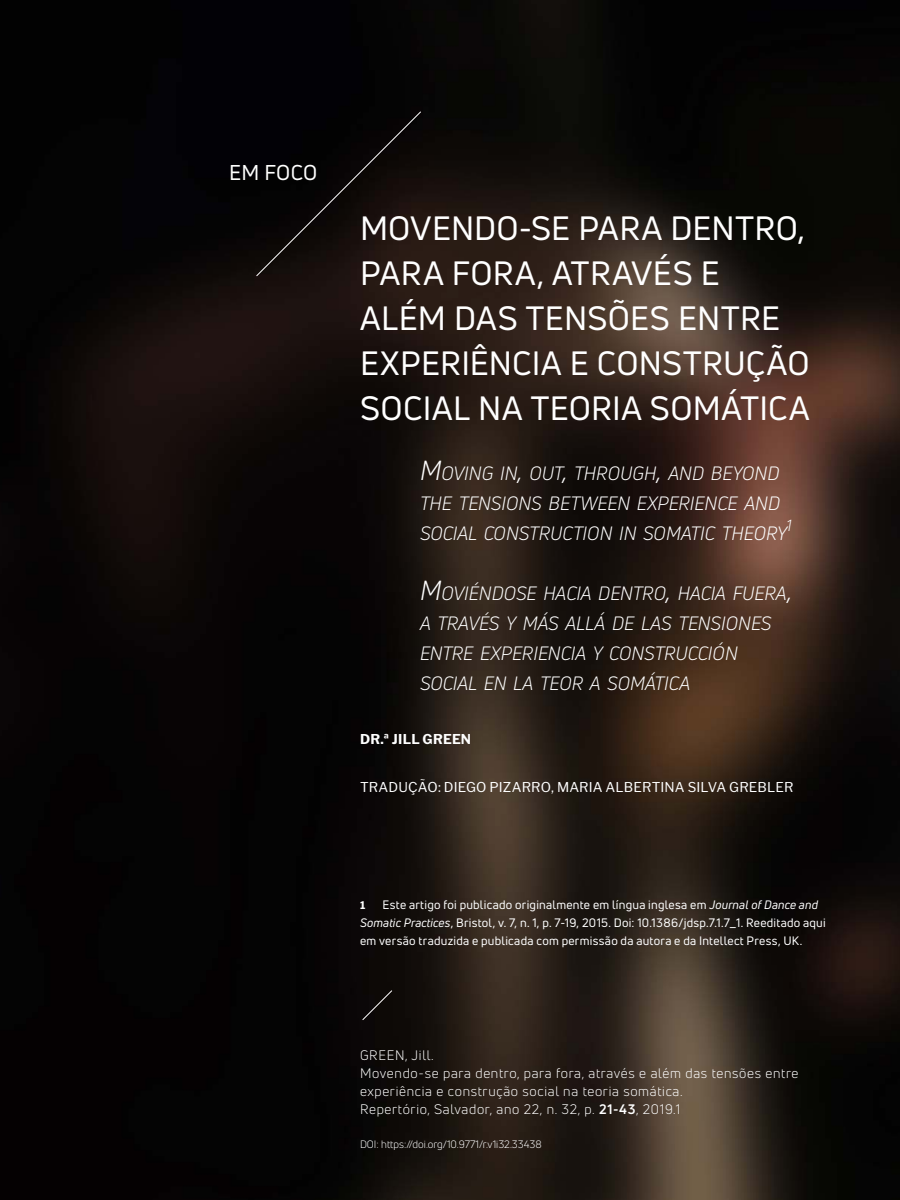
<style>
.page{position:relative;width:900px;height:1200px;background:#fff}
.page>*{position:absolute;margin:0;border:0;box-sizing:border-box;transform-origin:0 0}
.t1{font:33px/45px "Uni Neue";letter-spacing:.01em;color:#fff}
.t2{font:21px "Uni Neue";letter-spacing:.005em;color:#fff}
.t3{font:italic 18.9px/30px "Uni Neue";letter-spacing:-.005em;color:#fff}
.t4{font:italic 15.75px "Uni Neue";color:#fff}
.t5{font:13.5px/18px "Uni Neue";letter-spacing:.05em;color:#fff}
.t6{font:13.5px "Libre Franklin";letter-spacing:.01em;color:#fff}
.t7{font:700 13.5px "Libre Franklin";letter-spacing:.015em;color:#fff}
.t8{font:12px/18px "Uni Neue";letter-spacing:.02em;color:#fff}
.t9{font:10.5px "Uni Neue";color:#fff}
.t10{font:700 10.5px "Libre Franklin";color:#fff}
.s1{font-size:27px}
.s2{font-style:italic}
.s3{font-weight:700}
</style>
<div class="page">
<img style="left:0;top:0;width:900px;height:1200px">
<svg style="left:256px;top:111px;width:165px;height:165px;background:#0f0a0a"></svg>
<svg style="left:362px;top:990px;width:30px;height:30px"></svg>
<h2 class="t2" style="left:229px;top:159px;width:90px">EM FOCO</h2>
<h1 class="t1" style="left:360px;top:205px;width:451px">MOVENDO-SE PARA DENTRO,<br>PARA FORA, ATRAVÉS E<br>ALÉM DAS TENSÕES ENTRE<br>EXPERIÊNCIA E CONSTRUÇÃO<br>SOCIAL NA TEORIA SOMÁTICA</h1>
<h3 class="t3" style="left:420px;top:458px;width:368px"><span class="s1">M</span>OVING IN<span class="s1">,</span> OUT<span class="s1">,</span> THROUGH<span class="s1">,</span> AND BEYOND<br>THE TENSIONS BETWEEN EXPERIENCE AND<br>SOCIAL CONSTRUCTION IN SOMATIC THEORY</h3>
<h3 class="t4" style="left:786px;top:516px;width:7px">1</h3>
<h3 class="t3" style="left:420px;top:578px;width:374px"><span class="s1">M</span>OVIÉNDOSE HACIA DENTRO<span class="s1">,</span> HACIA FUERA<span class="s1">, </span>A TRAVÉS Y MÁS ALLÁ DE LAS TENSIONES ENTRE EXPERIENCIA Y CONSTRUCCIÓN SOCIAL EN LA TEOR A SOMÁTICA</h3>
<p class="t7" style="left:360px;top:731px;width:113px">DR.ª JILL GREEN</p>
<p class="t6" style="left:360px;top:779px;width:435px">TRADUÇÃO: DIEGO PIZARRO, MARIA ALBERTINA SILVA GREBLER</p>
<p class="t8" style="left:360px;top:896px;width:467px;text-indent:22px">Este artigo foi publicado originalmente em língua inglesa em <span class="s2">Journal of Dance and<br>Somatic Practices</span>, Bristol, v. 7, n. 1, p. 7-19, 2015. Doi: 10.1386/jdsp.7.1.7_1. Reeditado aqui em versão traduzida e publicada com permissão da autora e da Intellect Press, UK.</p>
<p class="t10" style="left:360px;top:899px;width:7px">1</p>
<p class="t5" style="left:360px;top:1046px;width:440px">GREEN, Jill.<br>Movendo-se para dentro, para fora, através e além das tensões entre experiência e construção social na teoria somática.<br>Repertório, Salvador, ano 22, n. 32, p. <span class="s3">21-43</span>, 2019.1</p>
<p class="t9" style="left:360px;top:1138px;width:183px">DOI: https://doi.org/10.9771/r.v1i32.33438</p>
</div>
